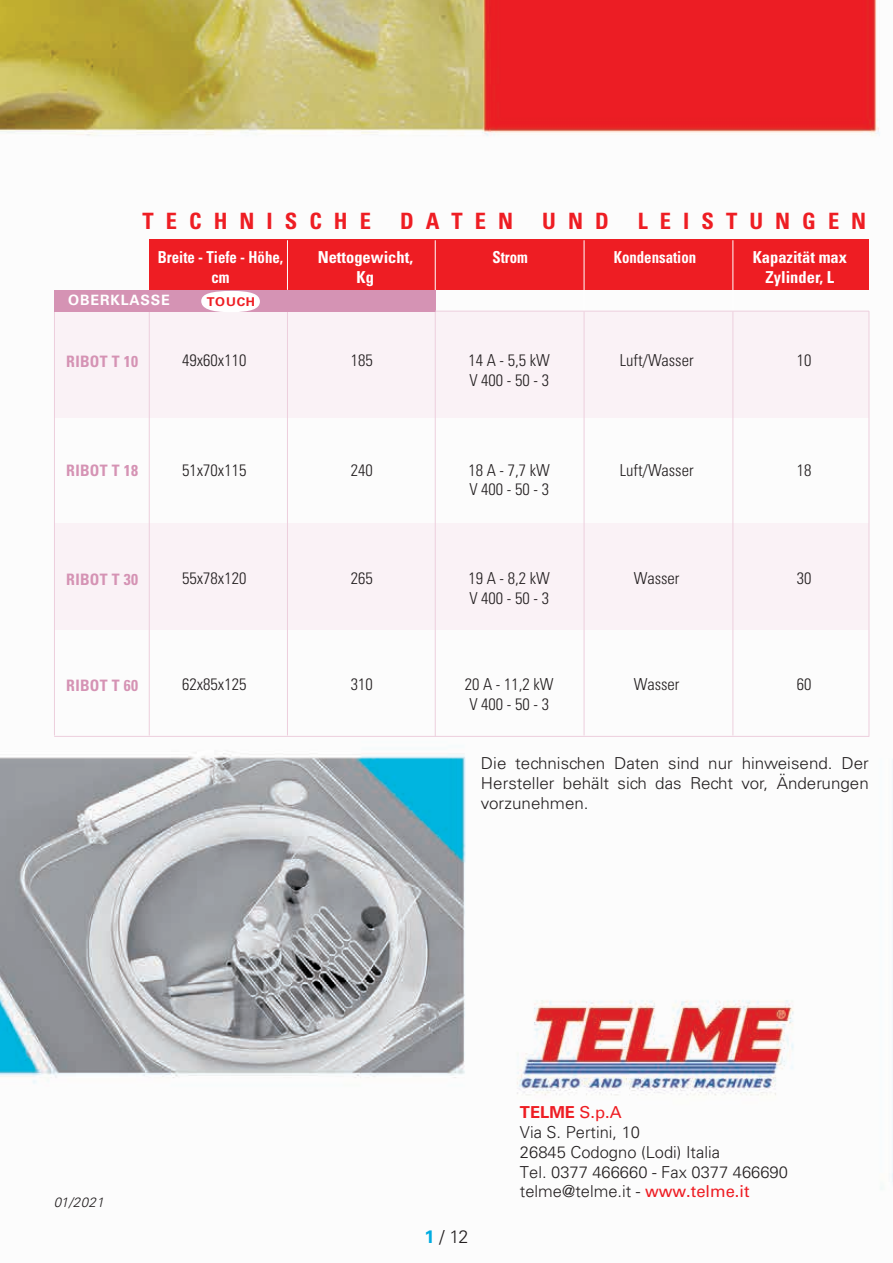
<style>
.page{position:relative;width:893px;height:1263px;background:#fff}
.page>*{position:absolute;margin:0;border:0;box-sizing:border-box;transform-origin:0 0}
.t1{font:700 condensed 22.5px "Univers";letter-spacing:.535em;color:#ee1d23}
.t2{font:300 18px "Univers";color:#231f20}
.t3{font:300 16.5px/19.8px "Univers";color:#231f20}
.t4{font:300 condensed 16.5px/19.8px "Univers";color:#231f20}
.t5{font:700 condensed 16.5px/19.5px "Univers";color:#fff;text-align:center;scale:.9 1}
.t6{font:700 condensed 16.5px/19.5px "Univers";color:#fff;text-align:center}
.t7{font:700 condensed 15.75px "Univers";letter-spacing:.02em;color:#d593b4}
.t8{font:700 14.25px "Univers";letter-spacing:.06em;color:#fff}
.t9{font:italic 300 13.5px "Univers";letter-spacing:.03em;color:#231f20}
.t10{font:700 12.15px "Univers";letter-spacing:.06em;color:#ee1d23;scale:1.05 1}
.s1{font-weight:700;color:#00ace1}
.s2{font-weight:700;color:#ee1d23}
.s3{font-weight:400;color:#ee1d23}
</style>
<div class="page">
<img style="left:0;top:0;width:893px;height:1190px">
<div style="left:54px;top:311px;width:815px;height:106px;background:#faf2f6"></div>
<div style="left:54px;top:524px;width:815px;height:106px;background:#faf2f6"></div>
<div style="left:150px;top:239px;width:719px;height:51px;background:#ee1d23"></div>
<hr style="left:287px;top:311px;width:1px;height:424px;background:#edcfdd">
<hr style="left:435px;top:311px;width:1px;height:426px;background:#edcfdd">
<hr style="left:584px;top:311px;width:1px;height:424px;background:#edcfdd">
<hr style="left:733px;top:311px;width:1px;height:424px;background:#edcfdd">
<hr style="left:149px;top:311px;width:1px;height:424px;background:#edcfdd">
<hr style="left:54px;top:311px;width:1px;height:424px;background:#edcfdd">
<hr style="left:435px;top:240px;width:1px;height:71px;background:#fff">
<hr style="left:584px;top:240px;width:1px;height:71px;background:#fff">
<hr style="left:733px;top:240px;width:1px;height:71px;background:#fff">
<div style="left:54px;top:290px;width:381px;height:21px;background:#d593b4"></div>
<div style="left:201px;top:291px;width:59px;height:21px;background:#fff;border-radius:50%"></div>
<hr style="left:435px;top:311px;width:434px;height:1px;background:#edcfdd">
<hr style="left:54px;top:736px;width:815px;height:1px;background:#edcfdd">
<hr style="left:287px;top:240px;width:1px;height:50px;background:#fff">
<hr style="left:869px;top:311px;width:1px;height:426px;background:#edcfdd">
<h1 class="t1" style="left:143px;top:208px;width:230px">TECHNISCHE</h1>
<h1 class="t1" style="left:400px;top:208px;width:115px">DATEN</h1>
<h1 class="t1" style="left:542px;top:208px;width:68px">UND</h1>
<h1 class="t1" style="left:638px;top:208px;width:230px">LEISTUNGEN</h1>
<p class="t5" style="left:158px;top:247px;width:141px">Breite - Tiefe - Höhe, cm</p>
<p class="t6" style="left:318px;top:247px;width:97px">Nettogewicht,<br>Kg</p>
<p class="t5" style="left:492px;top:247px;width:41px">Strom</p>
<p class="t5" style="left:614px;top:247px;width:93px">Kondensation</p>
<p class="t6" style="left:753px;top:247px;width:96px">Kapazität max<br>Zylinder, L</p>
<p class="t8" style="left:68px;top:292px;width:103px">OBERKLASSE</p>
<p class="t10" style="left:207px;top:295px;width:48px">TOUCH</p>
<p class="t7" style="left:66px;top:352px;width:73px">RIBOT T 10</p>
<p class="t4" style="left:182px;top:350px;width:66px">49x60x110</p>
<p class="t4" style="left:351px;top:350px;width:23px">185</p>
<p class="t4" style="left:468px;top:350px;width:83px">14 A - 5,5 kW<br>V 400 - 50 - 3</p>
<p class="t4" style="left:620px;top:350px;width:75px">Luft/Wasser</p>
<p class="t4" style="left:797px;top:350px;width:16px">10</p>
<p class="t7" style="left:66px;top:461px;width:73px">RIBOT T 18</p>
<p class="t4" style="left:182px;top:460px;width:66px">51x70x115</p>
<p class="t4" style="left:351px;top:460px;width:23px">240</p>
<p class="t4" style="left:468px;top:460px;width:83px">18 A - 7,7 kW<br>V 400 - 50 - 3</p>
<p class="t4" style="left:620px;top:460px;width:75px">Luft/Wasser</p>
<p class="t4" style="left:797px;top:460px;width:16px">18</p>
<p class="t7" style="left:66px;top:569px;width:73px">RIBOT T 30</p>
<p class="t4" style="left:182px;top:568px;width:66px">55x78x120</p>
<p class="t4" style="left:351px;top:568px;width:23px">265</p>
<p class="t4" style="left:468px;top:568px;width:83px">19 A - 8,2 kW<br>V 400 - 50 - 3</p>
<p class="t4" style="left:634px;top:568px;width:47px">Wasser</p>
<p class="t4" style="left:797px;top:568px;width:16px">30</p>
<p class="t7" style="left:66px;top:676px;width:73px">RIBOT T 60</p>
<p class="t4" style="left:182px;top:674px;width:66px">62x85x125</p>
<p class="t4" style="left:351px;top:674px;width:23px">310</p>
<p class="t4" style="left:465px;top:674px;width:90px">20 A - 11,2 kW<br>V 400 - 50 - 3</p>
<p class="t4" style="left:634px;top:674px;width:47px">Wasser</p>
<p class="t4" style="left:797px;top:674px;width:16px">60</p>
<p class="t3" style="left:481px;top:753px;width:389px;text-align:justify">Die technischen Daten sind nur hinweisend. Der Hersteller behält sich das Recht vor, Änderungen vorzunehmen.</p>
<p class="t9" style="left:54px;top:1194px;width:52px">01/2021</p>
<p class="t2" style="left:424px;top:1226px;width:46px"><span class="s1">1</span> / 12</p>
<p class="t3" style="left:520px;top:1102px;width:269px"><span class="s2">TELME</span> <span class="s3">S.p.A<br></span>Via S. Pertini, 10<br>26845 Codogno (Lodi) Italia<br>Tel. 0377 466660 - Fax 0377 466690 telme@telme.it - <span class="s3">www.telme.it</span></p>
</div>
